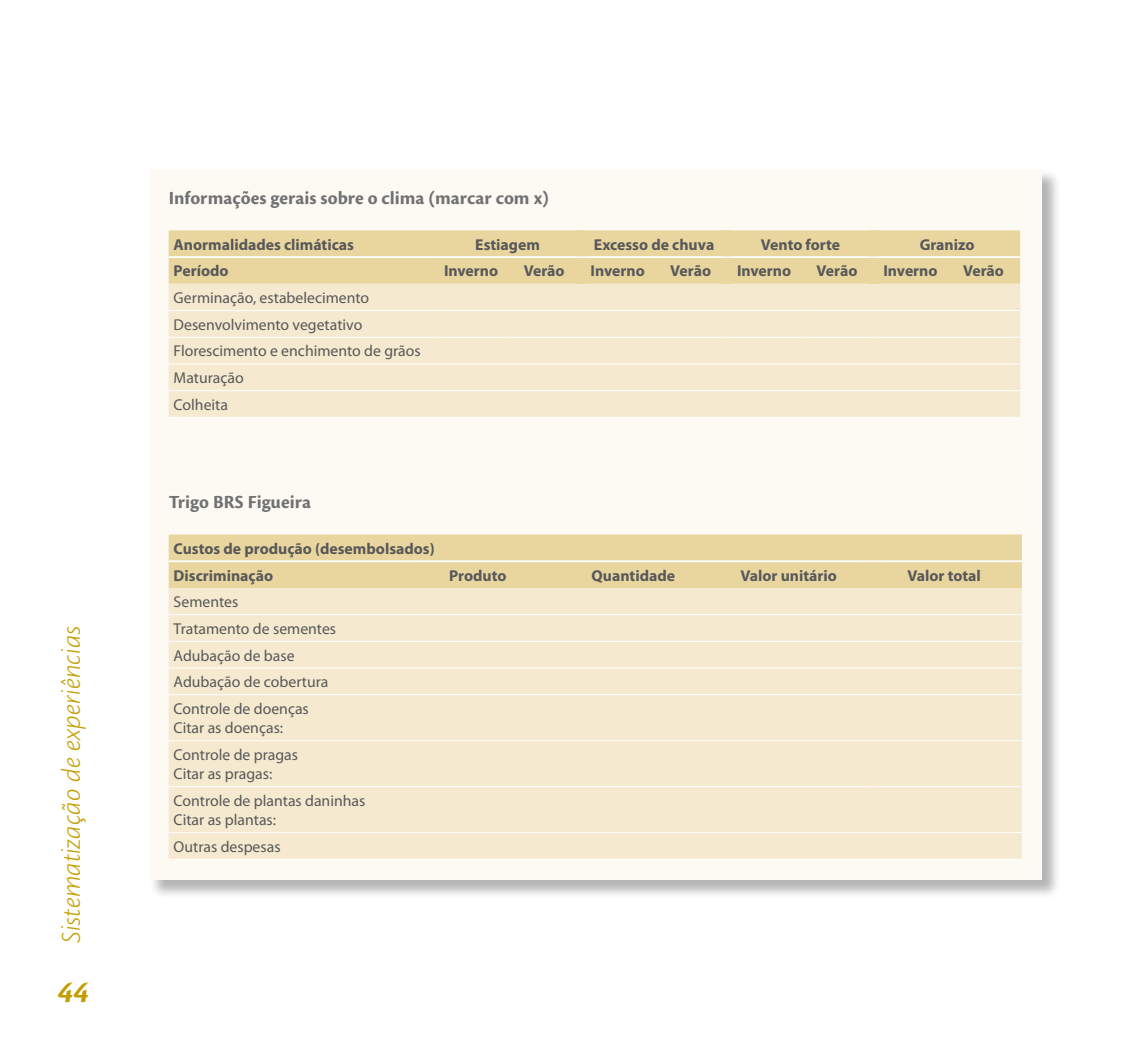
<style>
.page{position:relative;width:1141px;height:1042px;background:#fff}
.page>*{position:absolute;margin:0;border:0;box-sizing:border-box;transform-origin:0 0}
.t1{font:31.5px "Cronos Pro Bold Capt It";color:#c39e00}
.t2{font:28px "Cronos Pro Lt Capt It";letter-spacing:-.005em;color:#c39e00}
.t3{font:700 19.25px "Cronos Pro";letter-spacing:.005em;color:#707172}
.t4{font:15.75px/26.8px "Myriad Pro";color:#58585a}
.t5{font:700 15.75px/26.8px "Myriad Pro";color:#58585a}
</style>
<div class="page">
<div style="left:149px;top:169px;width:912px;height:730px;background:#000;opacity:.3"></div>
<div style="left:149px;top:169px;width:893px;height:710px;background:#fcfaf3"></div>
<div style="left:169px;top:230px;width:851px;height:54px;background:#e9d69f"></div>
<div style="left:169px;top:284px;width:851px;height:133px;background:#f5eacf"></div>
<hr style="left:169px;top:310px;width:266px;height:1px;background:#fff">
<hr style="left:435px;top:310px;width:73px;height:1px;background:#fff">
<hr style="left:508px;top:310px;width:73px;height:1px;background:#fff">
<hr style="left:581px;top:310px;width:73px;height:1px;background:#fff">
<hr style="left:654px;top:310px;width:73px;height:1px;background:#fff">
<hr style="left:727px;top:310px;width:74px;height:1px;background:#fff">
<hr style="left:801px;top:310px;width:73px;height:1px;background:#fff">
<hr style="left:874px;top:310px;width:73px;height:1px;background:#fff">
<hr style="left:947px;top:310px;width:73px;height:1px;background:#fff">
<hr style="left:169px;top:337px;width:266px;height:1px;background:#fff">
<hr style="left:435px;top:337px;width:73px;height:1px;background:#fff">
<hr style="left:508px;top:337px;width:73px;height:1px;background:#fff">
<hr style="left:581px;top:337px;width:73px;height:1px;background:#fff">
<hr style="left:654px;top:337px;width:73px;height:1px;background:#fff">
<hr style="left:727px;top:337px;width:74px;height:1px;background:#fff">
<hr style="left:801px;top:337px;width:73px;height:1px;background:#fff">
<hr style="left:874px;top:337px;width:73px;height:1px;background:#fff">
<hr style="left:947px;top:337px;width:73px;height:1px;background:#fff">
<hr style="left:169px;top:363px;width:266px;height:1px;background:#fff">
<hr style="left:435px;top:363px;width:73px;height:1px;background:#fff">
<hr style="left:508px;top:363px;width:73px;height:1px;background:#fff">
<hr style="left:581px;top:363px;width:73px;height:1px;background:#fff">
<hr style="left:654px;top:363px;width:73px;height:1px;background:#fff">
<hr style="left:727px;top:363px;width:74px;height:1px;background:#fff">
<hr style="left:801px;top:363px;width:73px;height:1px;background:#fff">
<hr style="left:874px;top:363px;width:73px;height:1px;background:#fff">
<hr style="left:947px;top:363px;width:73px;height:1px;background:#fff">
<hr style="left:169px;top:390px;width:266px;height:1px;background:#fff">
<hr style="left:435px;top:390px;width:73px;height:1px;background:#fff">
<hr style="left:508px;top:390px;width:73px;height:1px;background:#fff">
<hr style="left:581px;top:390px;width:73px;height:1px;background:#fff">
<hr style="left:654px;top:390px;width:73px;height:1px;background:#fff">
<hr style="left:727px;top:390px;width:74px;height:1px;background:#fff">
<hr style="left:801px;top:390px;width:73px;height:1px;background:#fff">
<hr style="left:874px;top:390px;width:73px;height:1px;background:#fff">
<hr style="left:947px;top:390px;width:73px;height:1px;background:#fff">
<hr style="left:169px;top:417px;width:266px;height:1px;background:#fff">
<hr style="left:435px;top:417px;width:73px;height:1px;background:#fff">
<hr style="left:508px;top:417px;width:73px;height:1px;background:#fff">
<hr style="left:581px;top:417px;width:73px;height:1px;background:#fff">
<hr style="left:654px;top:417px;width:73px;height:1px;background:#fff">
<hr style="left:727px;top:417px;width:74px;height:1px;background:#fff">
<hr style="left:801px;top:417px;width:73px;height:1px;background:#fff">
<hr style="left:874px;top:417px;width:73px;height:1px;background:#fff">
<hr style="left:947px;top:417px;width:73px;height:1px;background:#fff">
<hr style="left:169px;top:256px;width:266px;height:2px;background:#fff">
<hr style="left:435px;top:256px;width:73px;height:2px;background:#fff">
<hr style="left:508px;top:256px;width:73px;height:2px;background:#fff">
<hr style="left:581px;top:256px;width:73px;height:2px;background:#fff">
<hr style="left:654px;top:256px;width:73px;height:2px;background:#fff">
<hr style="left:727px;top:256px;width:74px;height:2px;background:#fff">
<hr style="left:801px;top:256px;width:73px;height:2px;background:#fff">
<hr style="left:874px;top:256px;width:73px;height:2px;background:#fff">
<hr style="left:947px;top:256px;width:73px;height:2px;background:#fff">
<div style="left:576px;top:258px;width:10px;height:26px;background:#e9d69f"></div>
<div style="left:722px;top:258px;width:11px;height:26px;background:#e9d69f"></div>
<div style="left:868px;top:258px;width:11px;height:26px;background:#e9d69f"></div>
<div style="left:576px;top:230px;width:10px;height:26px;background:#e9d69f"></div>
<div style="left:722px;top:230px;width:11px;height:26px;background:#e9d69f"></div>
<div style="left:868px;top:230px;width:11px;height:26px;background:#e9d69f"></div>
<div style="left:169px;top:534px;width:853px;height:54px;background:#e9d69f"></div>
<div style="left:169px;top:588px;width:853px;height:271px;background:#f5eacf"></div>
<hr style="left:169px;top:614px;width:231px;height:1px;background:#fff">
<hr style="left:400px;top:614px;width:156px;height:1px;background:#fff">
<hr style="left:556px;top:614px;width:155px;height:1px;background:#fff">
<hr style="left:711px;top:614px;width:155px;height:1px;background:#fff">
<hr style="left:866px;top:614px;width:156px;height:1px;background:#fff">
<hr style="left:169px;top:641px;width:231px;height:1px;background:#fff">
<hr style="left:400px;top:641px;width:156px;height:1px;background:#fff">
<hr style="left:556px;top:641px;width:155px;height:1px;background:#fff">
<hr style="left:711px;top:641px;width:155px;height:1px;background:#fff">
<hr style="left:866px;top:641px;width:156px;height:1px;background:#fff">
<hr style="left:169px;top:667px;width:231px;height:1px;background:#fff">
<hr style="left:400px;top:667px;width:156px;height:1px;background:#fff">
<hr style="left:556px;top:667px;width:155px;height:1px;background:#fff">
<hr style="left:711px;top:667px;width:155px;height:1px;background:#fff">
<hr style="left:866px;top:667px;width:156px;height:1px;background:#fff">
<hr style="left:169px;top:694px;width:231px;height:1px;background:#fff">
<hr style="left:400px;top:694px;width:156px;height:1px;background:#fff">
<hr style="left:556px;top:694px;width:155px;height:1px;background:#fff">
<hr style="left:711px;top:694px;width:155px;height:1px;background:#fff">
<hr style="left:866px;top:694px;width:156px;height:1px;background:#fff">
<hr style="left:169px;top:740px;width:231px;height:1px;background:#fff">
<hr style="left:400px;top:740px;width:156px;height:1px;background:#fff">
<hr style="left:556px;top:740px;width:155px;height:1px;background:#fff">
<hr style="left:711px;top:740px;width:155px;height:1px;background:#fff">
<hr style="left:866px;top:740px;width:156px;height:1px;background:#fff">
<hr style="left:169px;top:786px;width:231px;height:1px;background:#fff">
<hr style="left:400px;top:786px;width:156px;height:1px;background:#fff">
<hr style="left:556px;top:786px;width:155px;height:1px;background:#fff">
<hr style="left:711px;top:786px;width:155px;height:1px;background:#fff">
<hr style="left:866px;top:786px;width:156px;height:1px;background:#fff">
<hr style="left:169px;top:832px;width:231px;height:1px;background:#fff">
<hr style="left:400px;top:832px;width:156px;height:1px;background:#fff">
<hr style="left:556px;top:832px;width:155px;height:1px;background:#fff">
<hr style="left:711px;top:832px;width:155px;height:1px;background:#fff">
<hr style="left:866px;top:832px;width:156px;height:1px;background:#fff">
<hr style="left:169px;top:859px;width:231px;height:1px;background:#fff">
<hr style="left:400px;top:859px;width:156px;height:1px;background:#fff">
<hr style="left:556px;top:859px;width:155px;height:1px;background:#fff">
<hr style="left:711px;top:859px;width:155px;height:1px;background:#fff">
<hr style="left:866px;top:859px;width:156px;height:1px;background:#fff">
<hr style="left:169px;top:560px;width:231px;height:2px;background:#fff">
<hr style="left:400px;top:560px;width:156px;height:2px;background:#fff">
<hr style="left:556px;top:560px;width:155px;height:2px;background:#fff">
<hr style="left:711px;top:560px;width:155px;height:2px;background:#fff">
<hr style="left:866px;top:560px;width:156px;height:2px;background:#fff">
<h2 class="t2" style="left:55px;top:943px;width:319px;rotate:-90deg">Sistematização de experiências</h2>
<h1 class="t1" style="left:58px;top:974px;width:32px">44</h1>
<p class="t3" style="left:169px;top:186px;width:382px">Informações gerais sobre o clima (marcar com x)</p>
<p class="t5" style="left:174px;top:230px;width:182px">Anormalidades climáticas</p>
<p class="t5" style="left:475px;top:230px;width:66px">Estiagem</p>
<p class="t5" style="left:594px;top:230px;width:122px">Excesso de chuva</p>
<p class="t5" style="left:761px;top:230px;width:81px">Vento forte</p>
<p class="t5" style="left:920px;top:230px;width:56px">Granizo</p>
<p class="t5" style="left:174px;top:257px;width:56px">Período</p>
<p class="t5" style="left:444px;top:257px;width:56px">Inverno</p>
<p class="t5" style="left:524px;top:257px;width:42px">Verão</p>
<p class="t5" style="left:591px;top:257px;width:56px">Inverno</p>
<p class="t5" style="left:670px;top:257px;width:42px">Verão</p>
<p class="t5" style="left:737px;top:257px;width:56px">Inverno</p>
<p class="t5" style="left:817px;top:257px;width:42px">Verão</p>
<p class="t5" style="left:883px;top:257px;width:56px">Inverno</p>
<p class="t5" style="left:963px;top:257px;width:42px">Verão</p>
<p class="t4" style="left:174px;top:284px;width:248px">Germinação, estabelecimento<br>Desenvolvimento vegetativo<br>Florescimento e enchimento de grãos<br>Maturação<br>Colheita</p>
<p class="t3" style="left:169px;top:491px;width:144px">Trigo BRS Figueira</p>
<p class="t5" style="left:174px;top:534px;width:263px">Custos de produção (desembolsados)<br>Discriminação</p>
<p class="t4" style="left:174px;top:588px;width:164px">Sementes<br>Tratamento de sementes<br>Adubação de base<br>Adubação de cobertura<br>Controle de doenças</p>
<p class="t4" style="left:174px;top:714px;width:126px">Citar as doenças:<br>Controle de pragas</p>
<p class="t4" style="left:174px;top:760px;width:193px">Citar as pragas:<br>Controle de plantas daninhas</p>
<p class="t4" style="left:174px;top:806px;width:108px">Citar as plantas:<br>Outras despesas</p>
<p class="t5" style="left:449px;top:561px;width:59px">Produto</p>
<p class="t5" style="left:592px;top:561px;width:85px">Quantidade</p>
<p class="t5" style="left:741px;top:561px;width:98px">Valor unitário</p>
<p class="t5" style="left:907px;top:561px;width:75px">Valor total</p>
</div>
